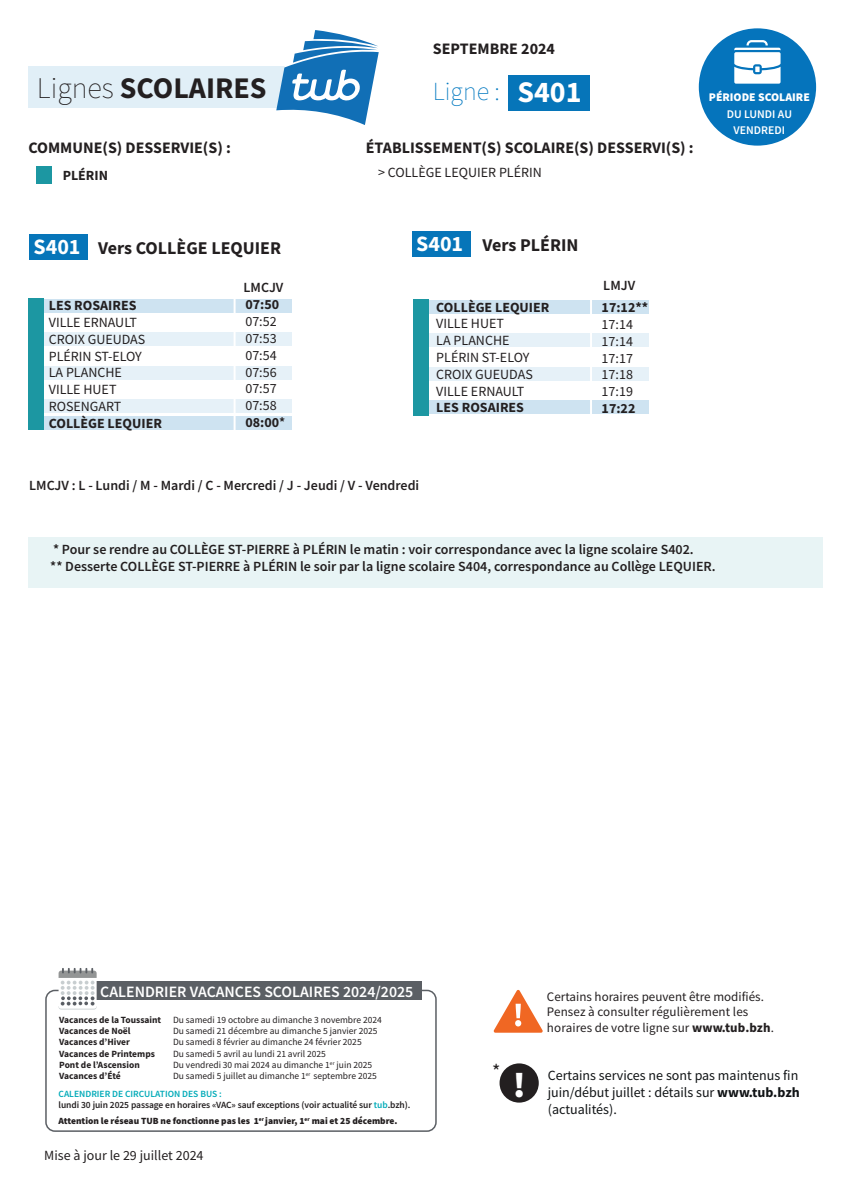
<style>
.page{position:relative;width:851px;height:1191px;background:#fff}
.page>*{position:absolute;margin:0;border:0;box-sizing:border-box;transform-origin:0 0}
.t1{font:900 36px "Source Sans Pro";color:#fff}
.t2{font:700 30px "Source Sans Pro";color:#231f20}
.t3{font:700 30px "Source Sans Pro";color:#fff}
.t4{font:200 26px "Source Sans Pro";color:#0078c0}
.t5{font:700 18px "Source Sans Pro";color:#231f20}
.t6{font:700 16px "Source Sans Pro";color:#231f20}
.t7{font:600 15.8px "Source Sans Pro";color:#fff}
.t8{font:600 14px/16.8px "Source Sans Pro";color:#231f20}
.t9{font:14px/16.8px "Source Sans Pro";color:#231f20}
.t10{font:14px/16.8px "Source Sans Pro";color:#101315;text-align:justify}
.t11{font:700 14px "Source Sans Pro";color:#231f20}
.t12{font:13px/15.6px "Source Sans Pro";color:#231f20}
.t13{font:600 11.8px/16.4px "Source Sans Pro";color:#fff;text-align:center}
.t14{font:900 11.8px "Source Sans Pro";color:#fff}
.t15{font:9.4px/11.4px "Source Sans Pro";color:#231f20}
.t16{font:600 9.4px/11px "Source Sans Pro";letter-spacing:-.01em;color:#231f20}
.t17{font:900 9.4px "Source Sans Pro";color:#231f20}
.t18{font:700 9.4px "Source Sans Pro";color:#231f20}
.s1{font-weight:200}
.s2{font-size:22px;color:#fff}
.s3{font-weight:700}
.s4{font-weight:600}
.s5{color:#00aab8}
</style>
<div class="page">
<div style="left:28px;top:66px;width:267px;height:42px;background:#e1eff7"></div>
<div style="left:698px;top:28px;width:118px;height:118px;background:#0574bc;border-radius:50%"></div>
<svg style="left:734px;top:40px;width:46px;height:44px"></svg>
<svg style="left:493px;top:989px;width:50px;height:43px"></svg>
<div style="left:499px;top:1063px;width:39px;height:39px;background:#231f20;border-radius:50%"></div>
<svg style="left:276px;top:30px;width:103px;height:95px"></svg>
<div style="left:45px;top:989px;width:391px;height:142px;border:2px solid #5b5f64;border-radius:9px"></div>
<div style="left:95px;top:981px;width:326px;height:19px;background:#5b5f64"></div>
<svg style="left:59px;top:968px;width:38px;height:41px"></svg>
<div style="left:43px;top:416px;width:248px;height:13px;background:#cee3f1"></div>
<div style="left:428px;top:300px;width:220px;height:14px;background:#cee3f1"></div>
<div style="left:428px;top:333px;width:220px;height:13px;background:#e6f1f8"></div>
<div style="left:428px;top:367px;width:220px;height:14px;background:#e6f1f8"></div>
<div style="left:428px;top:400px;width:220px;height:14px;background:#cee3f1"></div>
<div style="left:43px;top:299px;width:248px;height:13px;background:#cee3f1"></div>
<div style="left:43px;top:332px;width:248px;height:13px;background:#e6f1f8"></div>
<div style="left:43px;top:366px;width:248px;height:14px;background:#e6f1f8"></div>
<div style="left:43px;top:399px;width:248px;height:14px;background:#e6f1f8"></div>
<div style="left:509px;top:75px;width:81px;height:35px;background:#0675b9"></div>
<div style="left:29px;top:235px;width:59px;height:25px;background:#0675b9"></div>
<div style="left:412px;top:232px;width:58px;height:25px;background:#0675b9"></div>
<div style="left:28px;top:298px;width:16px;height:131px;background:#1c97a2"></div>
<div style="left:413px;top:299px;width:15px;height:117px;background:#1c97a2"></div>
<div style="left:36px;top:167px;width:16px;height:17px;background:#1c97a2"></div>
<div style="left:28px;top:538px;width:794px;height:50px;background:#e8f4f5"></div>
<hr style="left:233px;top:296px;width:2px;height:150px;background:#fff">
<hr style="left:590px;top:291px;width:2px;height:150px;background:#fff">
<h3 class="t6" style="left:433px;top:38px;width:124px">SEPTEMBRE 2024</h3>
<h2 class="t2" style="left:37px;top:67px;width:231px"><span class="s1">Lignes</span> SCOLAIRES</h2>
<h3 class="t6" style="left:28px;top:137px;width:204px">COMMUNE(S) DESSERVIE(S) :</h3>
<h3 class="t6" style="left:366px;top:137px;width:329px">ÉTABLISSEMENT(S) SCOLAIRE(S) DESSERVI(S) :</h3>
<h2 class="t3" style="left:517px;top:72px;width:66px">S401</h2>
<h3 class="t4" style="left:433px;top:76px;width:68px">Ligne :</h3>
<h3 class="t11" style="left:63px;top:166px;width:47px">PLÉRIN</h3>
<h3 class="t9" style="left:378px;top:164px;width:165px">&gt; COLLÈGE LEQUIER PLÉRIN</h3>
<p class="t14" style="left:708px;top:89px;width:102px">PÉRIODE SCOLAIRE</p>
<p class="t13" style="left:726px;top:105px;width:67px">DU LUNDI AU<br>VENDREDI</p>
<h3 class="t5" style="left:33px;top:236px;width:249px"><span class="s2">S401</span> Vers COLLÈGE LEQUIER</h3>
<h3 class="t5" style="left:416px;top:233px;width:164px"><span class="s2">S401</span> Vers PLÉRIN</h3>
<h3 class="t8" style="left:243px;top:278px;width:41px">LMCJV</h3>
<h3 class="t8" style="left:603px;top:277px;width:33px">LMJV</h3>
<h3 class="t11" style="left:49px;top:296px;width:89px">LES ROSAIRES</h3>
<h3 class="t9" style="left:49px;top:314px;width:98px">VILLE ERNAULT<br>CROIX GUEUDAS<br>PLÉRIN ST-ELOY<br>LA PLANCHE<br>VILLE HUET<br>ROSENGART</h3>
<h3 class="t11" style="left:49px;top:414px;width:115px">COLLÈGE LEQUIER</h3>
<h3 class="t11" style="left:245px;top:295px;width:35px">07:50</h3>
<h3 class="t9" style="left:245px;top:313px;width:41px">07:52<br>07:53<br>07:54<br>07:56<br>07:57<br>07:58<br><span class="s3">08:00</span><span class="s4">*</span></h3>
<h3 class="t11" style="left:436px;top:297px;width:115px">COLLÈGE LEQUIER</h3>
<h3 class="t9" style="left:436px;top:315px;width:98px">VILLE HUET<br>LA PLANCHE<br>PLÉRIN ST-ELOY<br>CROIX GUEUDAS<br>VILLE ERNAULT</h3>
<h3 class="t11" style="left:436px;top:398px;width:89px">LES ROSAIRES</h3>
<h3 class="t8" style="left:29px;top:477px;width:391px">LMCJV : L - Lundi / M - Mardi / C - Mercredi / J - Jeudi / V - Vendredi</h3>
<h3 class="t11" style="left:601px;top:298px;width:48px">17:12**</h3>
<h3 class="t9" style="left:601px;top:316px;width:33px;text-align:justify">17:14<br>17:14<br>17:17<br>17:18<br>17:19</h3>
<h3 class="t11" style="left:601px;top:399px;width:35px">17:22</h3>
<h3 class="t8" style="left:50px;top:541px;width:667px">* Pour se rendre au COLLÈGE ST-PIERRE à PLÉRIN le matin : voir correspondance avec la ligne scolaire S402.<br>** Desserte COLLÈGE ST-PIERRE à PLÉRIN le soir par la ligne scolaire S404, correspondance au Collège LEQUIER.</h3>
<h3 class="t7" style="left:100px;top:981px;width:314px">CALENDRIER VACANCES SCOLAIRES 2024/2025</h3>
<p class="t15" style="left:59px;top:1013px;width:324px"><span class="s3">Vacances de la Toussaint</span> Du samedi 19 octobre au dimanche 3 novembre 2024<br><span class="s3">Vacances de Noël</span></p>
<p class="t15" style="left:173px;top:1025px;width:206px">Du samedi 21 décembre au dimanche 5 janvier 2025</p>
<p class="t18" style="left:59px;top:1035px;width:72px">Vacances d’Hiver</p>
<p class="t15" style="left:173px;top:1036px;width:190px">Du samedi 8 février au dimanche 24 février 2025</p>
<p class="t18" style="left:59px;top:1047px;width:97px">Vacances de Printemps</p>
<p class="t15" style="left:173px;top:1047px;width:154px">Du samedi 5 avril au lundi 21 avril 2025</p>
<p class="t18" style="left:59px;top:1058px;width:82px">Pont de l’Ascension</p>
<p class="t15" style="left:173px;top:1059px;width:201px">Du vendredi 30 mai 2024 au dimanche 1<sup>er</sup> juin 2025</p>
<p class="t18" style="left:59px;top:1070px;width:63px">Vacances d’Été</p>
<p class="t15" style="left:173px;top:1070px;width:205px">Du samedi 5 juillet au dimanche 1<sup>er</sup> septembre 2025</p>
<p class="t17" style="left:59px;top:1114px;width:340px">Attention le réseau TUB ne fonctionne pas les 1<sup>er</sup> janvier, 1<sup>er</sup> mai et 25 décembre.</p>
<p class="t16" style="left:59px;top:1088px;width:353px"><span class="s5">CALENDRIER DE CIRCULATION DES BUS :<br></span>lundi 30 juin 2025 passage en horaires «VAC» sauf exceptions (voir actualité sur <span class="s5">tub</span>.bzh).</p>
<h3 class="t9" style="left:44px;top:1146px;width:161px">Mise à jour le 29 juillet 2024</h3>
<h3 class="t12" style="left:547px;top:988px;width:228px">Certains horaires peuvent être modifiés.<br>Pensez à consulter régulièrement les horaires de votre ligne sur <span class="s3">www.tub.bzh</span>.</h3>
<h1 class="t1" style="left:512px;top:1059px;width:14px">!</h1>
<h3 class="t10" style="left:547px;top:1066px;width:253px">Certains services ne sont pas maintenus fin juin/début juillet : détails sur <span class="s3">www.tub.bzh </span>(actualités).</h3>
</div>
